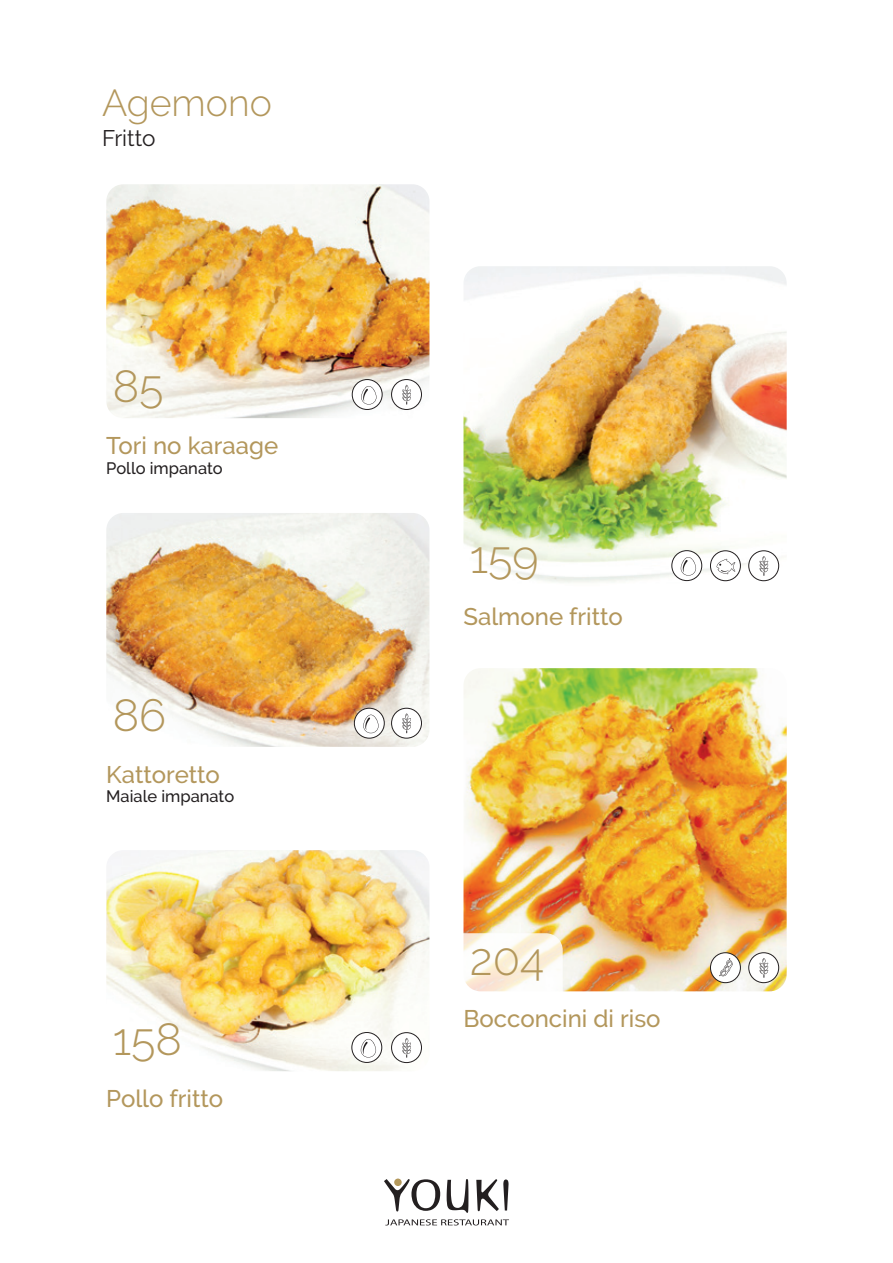
<style>
.page{position:relative;width:893px;height:1263px;background:#fff}
.page>*{position:absolute;margin:0;border:0;box-sizing:border-box;transform-origin:0 0}
.t1{font:300 45px "Raleway";color:#b3975c}
.t2{font:300 37.5px "Raleway";color:#b3975c}
.t3{font:500 24px "Raleway";color:#b3975c}
.t4{font:22.5px "Raleway";color:#231f20}
.t5{font:500 16.5px "Raleway";color:#231f20}
</style>
<div class="page">
<img style="left:463px;top:266px;width:324px;height:317px">
<img style="left:106px;top:184px;width:323px;height:234px">
<div style="left:392px;top:379px;width:29px;height:30px;background:#fff;border-radius:50%"></div>
<div style="left:391px;top:379px;width:31px;height:31px;border:1px solid #231f20;border-radius:50%"></div>
<svg style="left:402px;top:385px;width:9px;height:20px"></svg>
<img style="left:106px;top:513px;width:323px;height:234px">
<div style="left:392px;top:708px;width:29px;height:30px;background:#fff;border-radius:50%"></div>
<div style="left:391px;top:708px;width:31px;height:30px;border:1px solid #231f20;border-radius:50%"></div>
<svg style="left:402px;top:713px;width:9px;height:20px"></svg>
<svg style="left:352px;top:379px;width:30px;height:30px"></svg>
<div style="left:352px;top:379px;width:30px;height:31px;border:1px solid #231f20;border-radius:50%"></div>
<svg style="left:361px;top:386px;width:15px;height:19px"></svg>
<div style="left:354px;top:708px;width:30px;height:30px;background:#fff;border-radius:50%"></div>
<div style="left:354px;top:708px;width:30px;height:30px;border:1px solid #231f20;border-radius:50%"></div>
<svg style="left:363px;top:715px;width:16px;height:18px"></svg>
<img style="left:106px;top:850px;width:323px;height:221px">
<div style="left:392px;top:1033px;width:29px;height:29px;background:#fff;border-radius:50%"></div>
<div style="left:391px;top:1032px;width:31px;height:31px;border:1px solid #231f20;border-radius:50%"></div>
<svg style="left:402px;top:1038px;width:9px;height:20px"></svg>
<div style="left:352px;top:1032px;width:30px;height:30px;background:#fff;border-radius:50%"></div>
<div style="left:352px;top:1032px;width:30px;height:30px;border:1px solid #231f20;border-radius:50%"></div>
<svg style="left:361px;top:1039px;width:15px;height:18px"></svg>
<div style="left:749px;top:551px;width:30px;height:30px;background:#fff;border-radius:50%"></div>
<div style="left:749px;top:551px;width:30px;height:30px;border:1px solid #231f20;border-radius:50%"></div>
<svg style="left:759px;top:556px;width:10px;height:20px"></svg>
<svg style="left:710px;top:551px;width:30px;height:30px"></svg>
<div style="left:710px;top:551px;width:31px;height:30px;border:1px solid #231f20;border-radius:50%"></div>
<svg style="left:717px;top:559px;width:18px;height:15px"></svg>
<div style="left:672px;top:551px;width:30px;height:30px;background:#fff;border-radius:50%"></div>
<div style="left:672px;top:550px;width:30px;height:31px;border:1px solid #231f20;border-radius:50%"></div>
<svg style="left:681px;top:557px;width:15px;height:19px"></svg>
<svg style="left:384px;top:1179px;width:56px;height:32px"></svg>
<svg style="left:447px;top:1179px;width:21px;height:34px"></svg>
<svg style="left:476px;top:1179px;width:32px;height:32px"></svg>
<div style="left:394px;top:1178px;width:8px;height:8px;background:#b3985b;border-radius:50%"></div>
<svg style="left:385px;top:1219px;width:124px;height:6px"></svg>
<img style="left:463px;top:668px;width:324px;height:323px">
<svg style="left:463px;top:933px;width:100px;height:59px"></svg>
<div style="left:749px;top:953px;width:30px;height:30px;background:#fff;border-radius:50%"></div>
<div style="left:749px;top:952px;width:30px;height:31px;border:1px solid #231f20;border-radius:50%"></div>
<svg style="left:759px;top:958px;width:10px;height:20px"></svg>
<div style="left:710px;top:953px;width:30px;height:30px;background:#fff;border-radius:50%"></div>
<div style="left:710px;top:952px;width:31px;height:31px;border:1px solid #231f20;border-radius:50%"></div>
<svg style="left:719px;top:958px;width:13px;height:18px"></svg>
<p class="t2" style="left:102px;top:81px;width:171px">Agemono</p>
<p class="t4" style="left:102px;top:125px;width:55px">Fritto</p>
<p class="t1" style="left:113px;top:360px;width:52px">85</p>
<p class="t3" style="left:106px;top:431px;width:174px">Tori no karaage</p>
<p class="t5" style="left:106px;top:458px;width:118px">Pollo impanato</p>
<p class="t1" style="left:113px;top:689px;width:55px">86</p>
<p class="t3" style="left:106px;top:760px;width:115px">Kattoretto</p>
<p class="t5" style="left:106px;top:787px;width:129px">Maiale impanato</p>
<p class="t1" style="left:113px;top:1013px;width:71px">158</p>
<p class="t3" style="left:106px;top:1084px;width:118px">Pollo fritto</p>
<p class="t1" style="left:470px;top:531px;width:70px">159</p>
<p class="t3" style="left:463px;top:603px;width:161px">Salmone fritto</p>
<p class="t1" style="left:470px;top:933px;width:76px">204</p>
<p class="t3" style="left:463px;top:1005px;width:199px">Bocconcini di riso</p>
</div>
